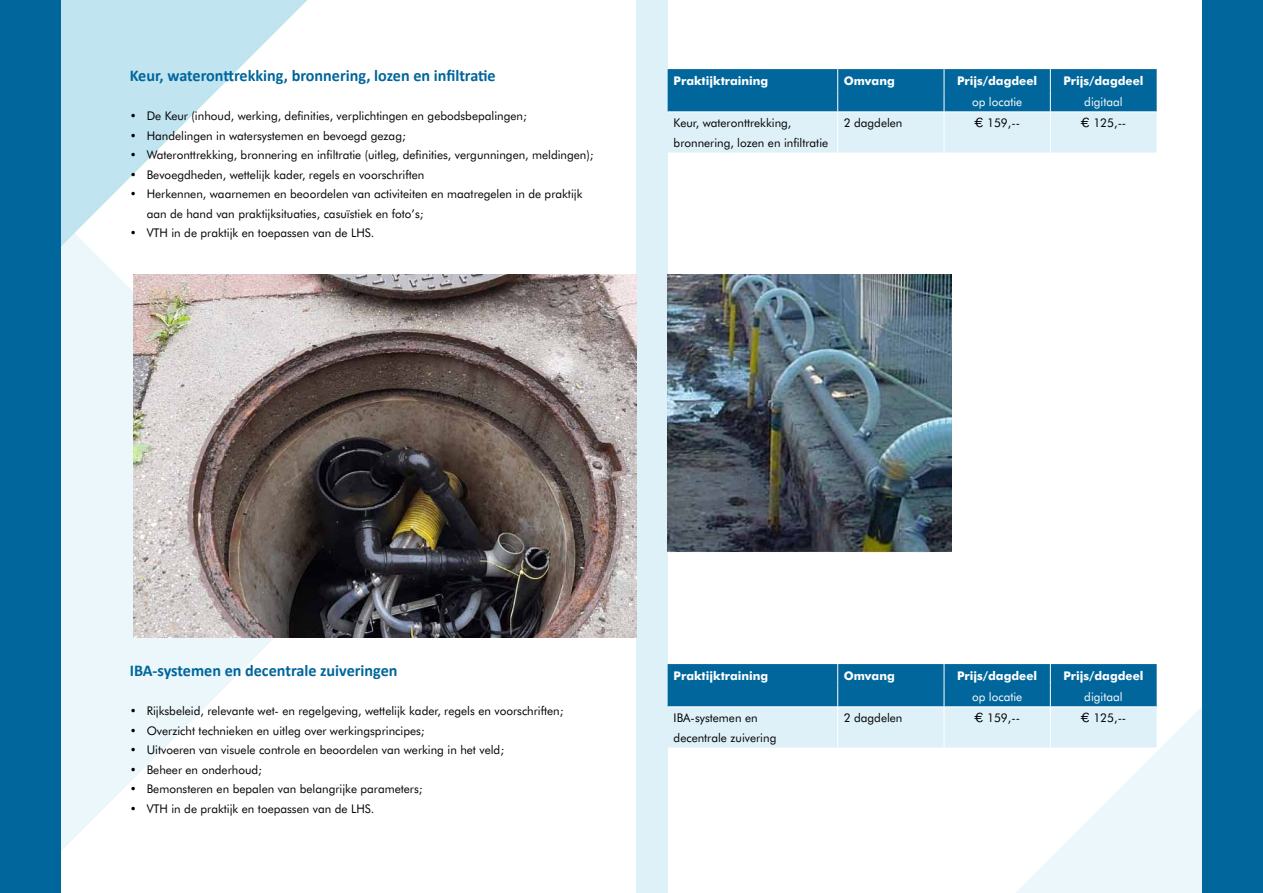
<style>
.page{position:relative;width:1263px;height:893px;background:#fff}
.page>*{position:absolute;margin:0;border:0;box-sizing:border-box;transform-origin:0 0}
.t1{font:700 16.5px "Calibri";color:#00669b}
.t2{font:12px/19.5px "Futura BT";color:#000}
.t3{font:700 12px "Futura BT";color:#fff}
.t4{font:12px "Futura BT";color:#fff}
.s1{font-family:"Geneva"}
</style>
<div class="page">
<svg style="left:61px;top:308px;width:213px;height:543px;fill:#ebf7fb"></svg>
<svg style="left:61px;top:0;width:246px;height:308px"></svg>
<svg style="left:1015px;top:707px;width:187px;height:186px;fill:#ebf7fb"></svg>
<div style="left:0;top:0;width:61px;height:893px;background:#00669b"></div>
<div style="left:1202px;top:0;width:61px;height:893px;background:#00669b"></div>
<div style="left:636px;top:0;width:32px;height:893px;background:#def1f9"></div>
<svg style="left:668px;top:69px;width:489px;height:84px;background:#6eaac9"></svg>
<hr style="left:837px;top:112px;width:1px;height:41px;background:#fff">
<hr style="left:944px;top:112px;width:1px;height:41px;background:#fff">
<hr style="left:1050px;top:112px;width:1px;height:41px;background:#fff">
<hr style="left:668px;top:112px;width:170px;height:1px;background:#fff">
<hr style="left:838px;top:112px;width:106px;height:1px;background:#fff">
<hr style="left:944px;top:112px;width:106px;height:1px;background:#fff">
<hr style="left:1050px;top:112px;width:107px;height:1px;background:#fff">
<svg style="left:668px;top:664px;width:489px;height:83px;background:#6ca9c8"></svg>
<hr style="left:837px;top:707px;width:1px;height:40px;background:#fff">
<hr style="left:944px;top:707px;width:1px;height:40px;background:#fff">
<hr style="left:1050px;top:707px;width:1px;height:40px;background:#fff">
<hr style="left:668px;top:707px;width:170px;height:1px;background:#fff">
<hr style="left:838px;top:707px;width:106px;height:1px;background:#fff">
<hr style="left:944px;top:707px;width:106px;height:1px;background:#fff">
<hr style="left:1050px;top:707px;width:107px;height:1px;background:#fff">
<img style="left:668px;top:274px;width:284px;height:278px">
<img style="left:134px;top:274px;width:502px;height:364px">
<h1 class="t1" style="left:130px;top:66px;width:368px">Keur, wateronttrekking, bronnering, lozen en infiltratie</h1>
<p class="t2" style="left:130px;top:106px;width:399px">• De Keur (inhoud, werking, definities, verplichtingen en gebodsbepalingen;</p>
<p class="t2" style="left:130px;top:126px;width:278px">• Handelingen in watersystemen en bevoegd gezag;</p>
<p class="t2" style="left:130px;top:145px;width:465px">• Wateronttrekking, bronnering en infiltratie (uitleg, definities, vergunningen, meldingen);</p>
<p class="t2" style="left:130px;top:165px;width:296px">• Bevoegdheden, wettelijk kader, regels en voorschriften</p>
<p class="t2" style="left:147px;top:184px;width:437px;text-indent:-17px">• Herkennen, waarnemen en beoordelen van activiteiten en maatregelen in de praktijk aan de hand van praktijksituaties, casuïstiek en foto’s;</p>
<p class="t2" style="left:130px;top:223px;width:246px">• VTH in de praktijk en toepassen van de LHS.</p>
<p class="t3" style="left:674px;top:73px;width:96px">Praktijktraining</p>
<p class="t3" style="left:844px;top:73px;width:53px">Omvang</p>
<p class="t3" style="left:957px;top:73px;width:82px">Prijs/dagdeel</p>
<p class="t3" style="left:1063px;top:73px;width:82px">Prijs/dagdeel</p>
<p class="t4" style="left:972px;top:94px;width:52px">op locatie</p>
<p class="t4" style="left:1084px;top:94px;width:40px">digitaal</p>
<p class="t2" style="left:674px;top:113px;width:156px">Keur, wateronttrekking, bronnering, lozen en infiltratie</p>
<p class="t2" style="left:844px;top:113px;width:60px">2 dagdelen</p>
<p class="t2" style="left:974px;top:113px;width:47px"><span class="s1">€</span> 159,--</p>
<p class="t2" style="left:1081px;top:113px;width:47px"><span class="s1">€</span> 125,--</p>
<h1 class="t1" style="left:130px;top:661px;width:269px">IBA-systemen en decentrale zuiveringen</h1>
<p class="t2" style="left:130px;top:701px;width:435px">• Rijksbeleid, relevante wet- en regelgeving, wettelijk kader, regels en voorschriften;</p>
<p class="t2" style="left:130px;top:721px;width:296px">• Overzicht technieken en uitleg over werkingsprincipes;</p>
<p class="t2" style="left:130px;top:740px;width:376px">• Uitvoeren van visuele controle en beoordelen van werking in het veld;</p>
<p class="t2" style="left:130px;top:760px;width:134px">• Beheer en onderhoud;</p>
<p class="t2" style="left:130px;top:779px;width:294px">• Bemonsteren en bepalen van belangrijke parameters;</p>
<p class="t2" style="left:130px;top:799px;width:246px">• VTH in de praktijk en toepassen van de LHS.</p>
<p class="t3" style="left:674px;top:668px;width:96px">Praktijktraining</p>
<p class="t3" style="left:844px;top:668px;width:53px">Omvang</p>
<p class="t3" style="left:957px;top:668px;width:82px">Prijs/dagdeel</p>
<p class="t3" style="left:1063px;top:668px;width:82px">Prijs/dagdeel</p>
<p class="t4" style="left:972px;top:689px;width:52px">op locatie</p>
<p class="t4" style="left:1084px;top:689px;width:40px">digitaal</p>
<p class="t2" style="left:674px;top:708px;width:104px">IBA-systemen en decentrale zuivering</p>
<p class="t2" style="left:844px;top:708px;width:60px">2 dagdelen</p>
<p class="t2" style="left:974px;top:708px;width:47px"><span class="s1">€</span> 159,--</p>
<p class="t2" style="left:1081px;top:708px;width:47px"><span class="s1">€</span> 125,--</p>
</div>
